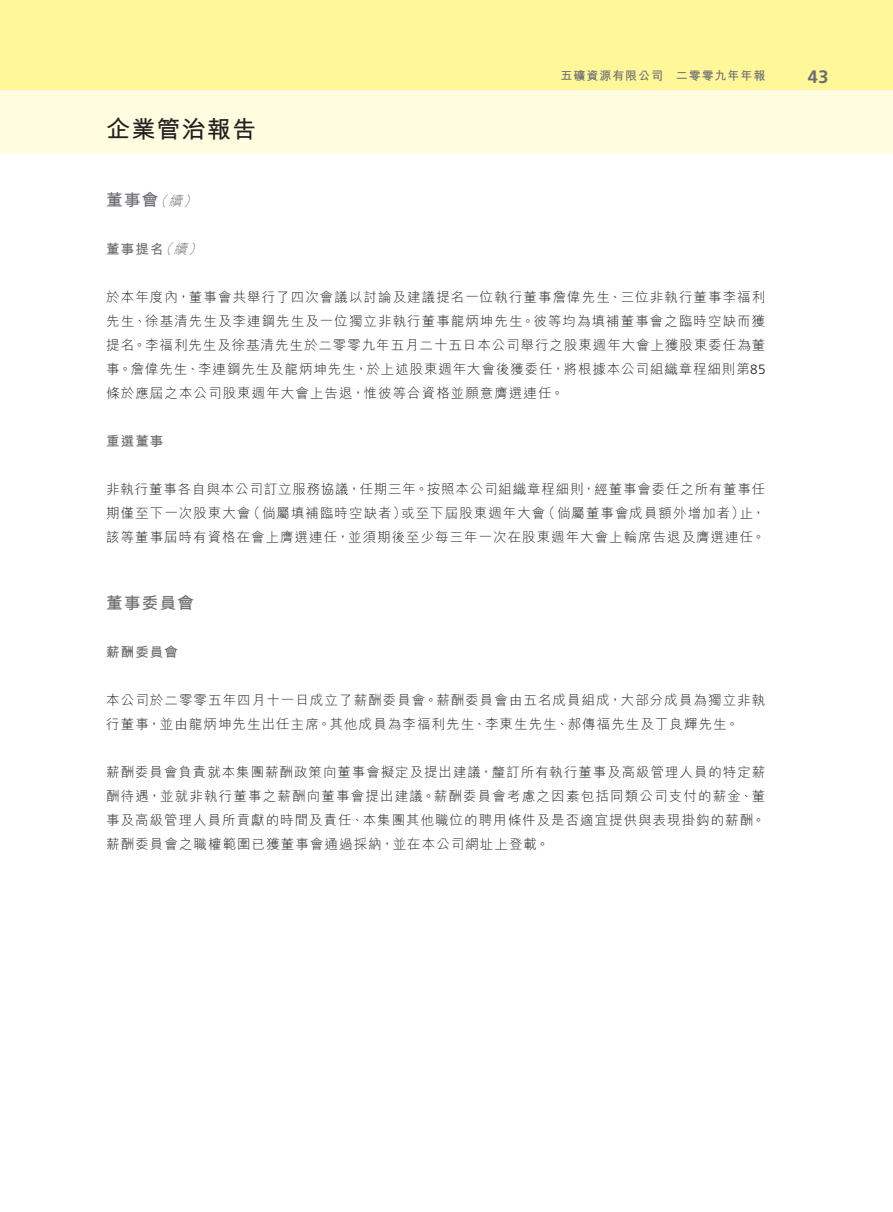
<style>
.page{position:relative;width:893px;height:1212px;background:#fff}
.page>*{position:absolute;margin:0;border:0;box-sizing:border-box;transform-origin:0 0}
.t1{font:700 24px "M Hei HK";letter-spacing:.05em;color:#231f20}
.t2{font:700 18px "Frutiger LT Std";color:#6c6d70}
.Heading_1{font:700 16.5px "M Hei HK";letter-spacing:.08em;color:#6c6d70}
.Body_Text{font:300 13.5px/24px "M Hei HK";letter-spacing:.08em;color:#231f20;text-align:justify}
.Heading_2{font:700 13.5px "M Hei HK";letter-spacing:.08em;color:#6c6d70}
.t3{font:700 12px "M Hei HK";letter-spacing:.08em;color:#6c6d70}
.s1{font-weight:300;font-style:italic;font-size:13.5px}
.s2{font-weight:300;font-style:italic}
.s3{font-family:"Frutiger LT Std"}
</style>
<div class="page">
<div style="left:0;top:0;width:893px;height:153px;background:#fffce0"></div>
<div style="left:0;top:0;width:893px;height:89px;background:#fff79a"></div>
<h1 class="t1" style="left:106px;top:112px;width:151px">企業管治報告</h1>
<p class="t3" style="left:561px;top:67px;width:206px">五礦資源有限公司 二零零九年年報</p>
<h2 class="t2" style="left:808px;top:66px;width:22px">43</h2>
<p class="Heading_1" style="left:106px;top:188px;width:95px">董事會<span class="s1">（續）</span></p>
<p class="Heading_2" style="left:106px;top:239px;width:100px">董事提名<span class="s2">（續）</span></p>
<p class="Body_Text" style="left:106px;top:285px;width:661px">於本年度內，董事會共舉行了四次會議以討論及建議提名一位執行董事詹偉先生、三位非執行董事李福利先生、徐基清先生及李連鋼先生及一位獨立非執行董事龍炳坤先生。彼等均為填補董事會之臨時空缺而獲提名。李福利先生及徐基清先生於二零零九年五月二十五日本公司舉行之股東週年大會上獲股東委任為董事。詹偉先生、李連鋼先生及龍炳坤先生，於上述股東週年大會後獲委任，將根據本公司組織章程細則第<span class="s3">85</span>條於應屆之本公司股東週年大會上告退，惟彼等合資格並願意膺選連任。</p>
<p class="Heading_2" style="left:106px;top:431px;width:59px">重選董事</p>
<p class="Body_Text" style="left:106px;top:477px;width:661px">非執行董事各自與本公司訂立服務協議，任期三年。按照本公司組織章程細則，經董事會委任之所有董事任期僅至下一次股東大會（倘屬填補臨時空缺者）或至下屆股東週年大會（倘屬董事會成員額外增加者）止，該等董事屆時有資格在會上膺選連任，並須期後至少每三年一次在股東週年大會上輪席告退及膺選連任。</p>
<p class="Heading_1" style="left:106px;top:591px;width:89px">董事委員會</p>
<p class="Heading_2" style="left:106px;top:642px;width:73px">薪酬委員會</p>
<p class="Body_Text" style="left:106px;top:688px;width:660px">本公司於二零零五年四月十一日成立了薪酬委員會。薪酬委員會由五名成員組成，大部分成員為獨立非執行董事，並由龍炳坤先生出任主席。其他成員為李福利先生、李東生先生、郝傳福先生及丁良輝先生。</p>
<p class="Body_Text" style="left:106px;top:760px;width:661px">薪酬委員會負責就本集團薪酬政策向董事會擬定及提出建議，釐訂所有執行董事及高級管理人員的特定薪酬待遇，並就非執行董事之薪酬向董事會提出建議。薪酬委員會考慮之因素包括同類公司支付的薪金、董事及高級管理人員所貢獻的時間及責任、本集團其他職位的聘用條件及是否適宜提供與表現掛鈎的薪酬。薪酬委員會之職權範圍已獲董事會通過採納，並在本公司網址上登載。</p>
</div>
